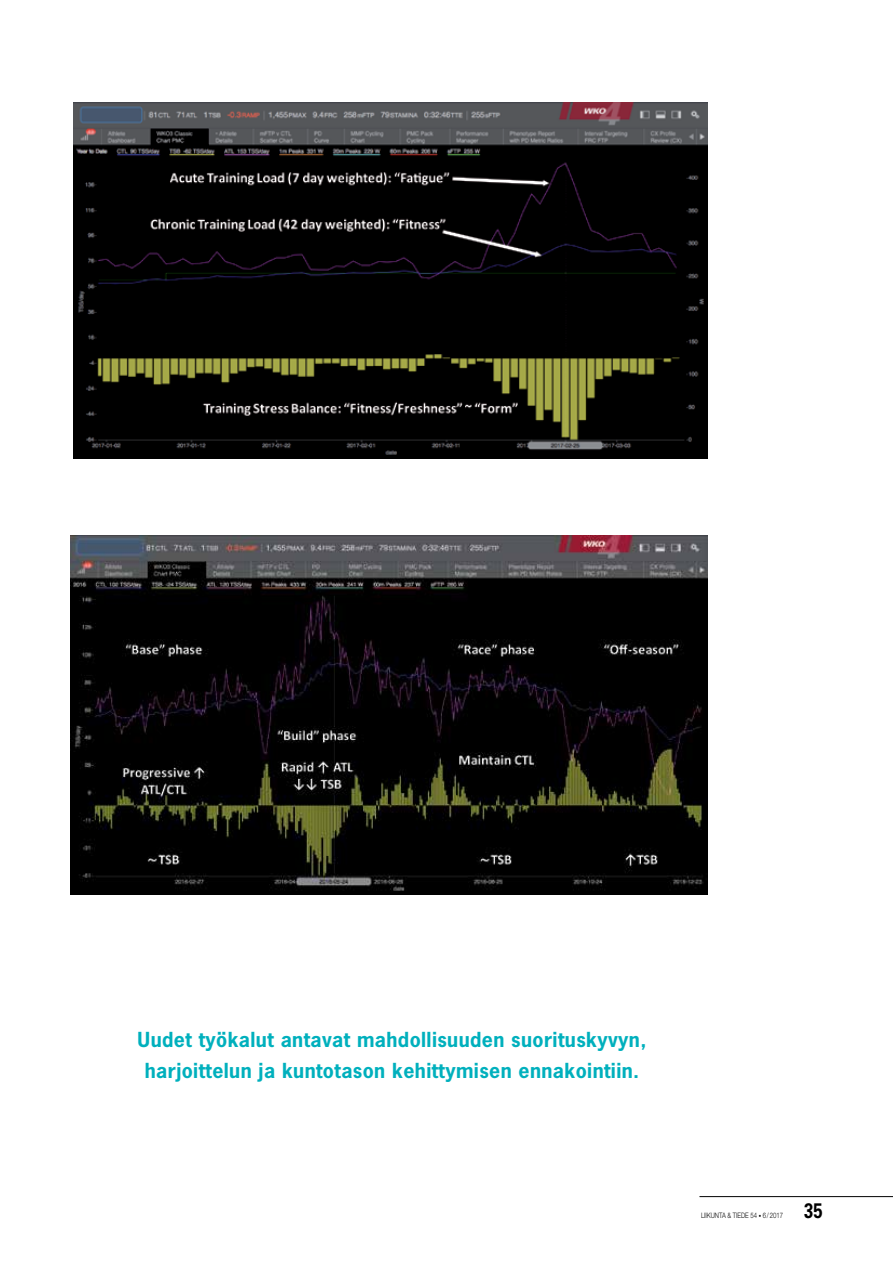
<style>
.page{position:relative;width:893px;height:1263px;background:#fff}
.page>*{position:absolute;margin:0;border:0;box-sizing:border-box;transform-origin:0 0}
.t1{font:700 21px "Univers";color:#000;scale:.8 1}
.t2{font:700 19.5px/31.5px "News Gothic";letter-spacing:.02em;color:#00b0bd;text-align:center}
.t3{font:300 7.5px "Helvetica Neue";color:#000;scale:.8 1}
.s1{font-size:6px}
</style>
<div class="page">
<hr style="left:699px;top:1196px;width:194px;height:1px;background:#000">
<img style="left:70px;top:536px;width:637px;height:358px">
<img style="left:73px;top:102px;width:634px;height:356px">
<p class="t2" style="left:138px;top:1023px;width:510px">Uudet työkalut antavat mahdollisuuden suorituskyvyn, harjoittelun ja kuntotason kehittymisen ennakointiin.</p>
<p class="t3" style="left:701px;top:1211px;width:104px">LIIKUNTA &amp; TIEDE 54 <span class="s1">•</span> 6/2017</p>
<p class="t1" style="left:804px;top:1199px;width:25px">35</p>
</div>
